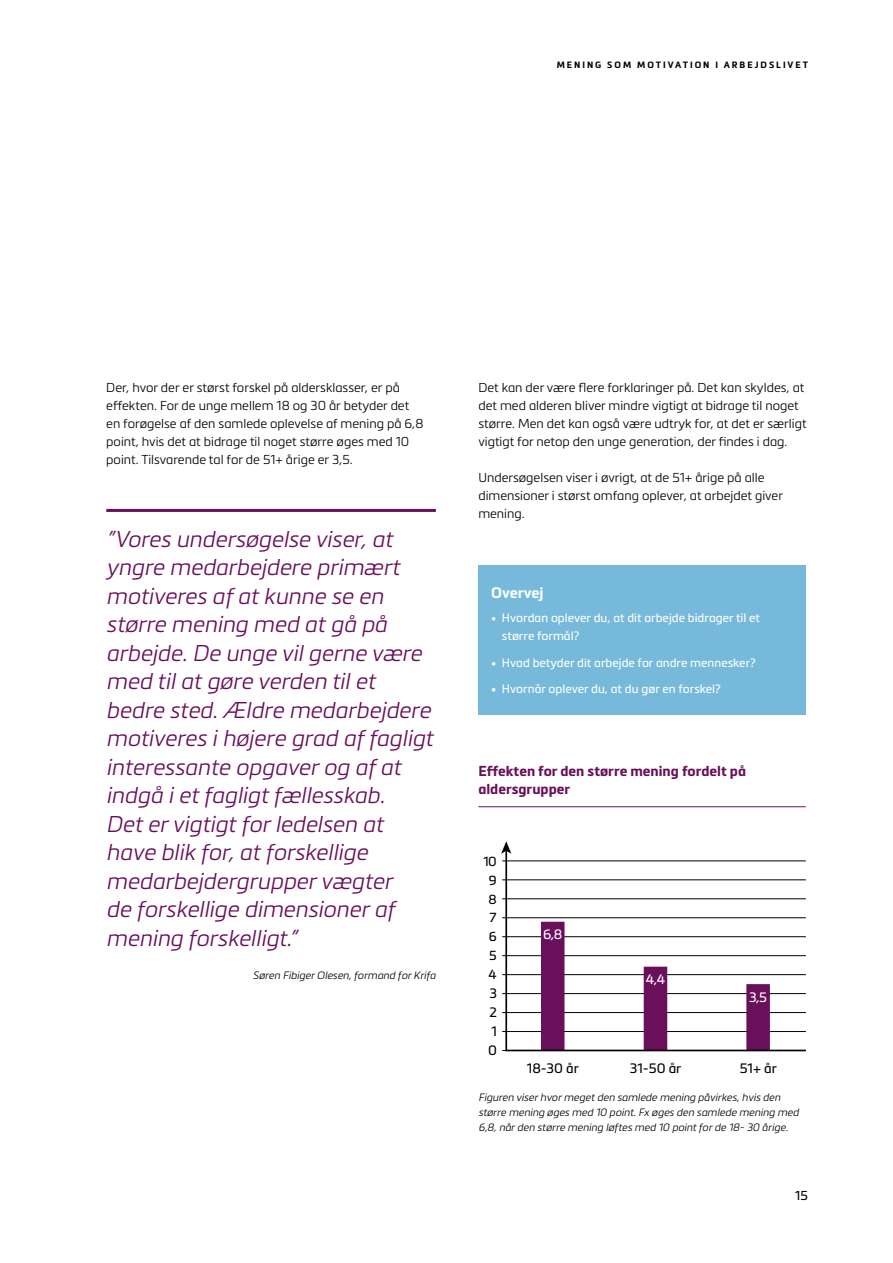
<style>
.page{position:relative;width:893px;height:1263px;background:#fff}
.page>*{position:absolute;margin:0;border:0;box-sizing:border-box;transform-origin:0 0}
.t1{font:italic 300 22.5px/28.5px "Metronic Pro";color:#6a0f5a}
.t2{font:700 15px "Metronic Pro";color:#fff}
.t3{font:700 14.25px/18px "Metronic Pro";color:#6a0f5a}
.t4{font:13.5px "Metronic Pro";color:#000}
.t5{font:13.5px "Metronic Pro";color:#fff}
.t6{font:12.9px "Metronic Pro";color:#000}
.t7{font:300 12.75px/18px "Metronic Pro";color:#000}
.t8{font:12.75px "Metronic Pro";color:#000}
.t9{font:12px/18px "Metronic Pro";color:#fff}
.t10{font:italic 300 10.5px/15px "Metronic Pro";color:#000}
.t11{font:700 9px "Metronic Pro";letter-spacing:.22em;color:#000}
</style>
<div class="page">
<hr style="left:106px;top:509px;width:330px;height:3px;background:#6a0f5a">
<hr style="left:502px;top:1031px;width:304px;height:1px;background:#000">
<hr style="left:502px;top:1012px;width:304px;height:1px;background:#000">
<hr style="left:502px;top:974px;width:304px;height:1px;background:#000">
<hr style="left:502px;top:993px;width:304px;height:1px;background:#000">
<hr style="left:502px;top:955px;width:304px;height:1px;background:#000">
<hr style="left:502px;top:917px;width:304px;height:1px;background:#000">
<hr style="left:502px;top:936px;width:304px;height:1px;background:#000">
<hr style="left:502px;top:898px;width:304px;height:1px;background:#000">
<hr style="left:502px;top:879px;width:304px;height:1px;background:#000">
<hr style="left:502px;top:861px;width:304px;height:1px;background:#000">
<svg style="left:505px;top:853px;width:301px;height:199px"></svg>
<svg style="left:501px;top:841px;width:10px;height:13px"></svg>
<hr style="left:478px;top:806px;width:328px;height:1px;background:#6a0f5a">
<div style="left:478px;top:565px;width:328px;height:149px;background:#76b9da"></div>
<p class="t11" style="left:557px;top:59px;width:253px">MENING SOM MOTIVATION I ARBEJDSLIVET</p>
<p class="t7" style="left:106px;top:378px;width:319px">Der, hvor der er størst forskel på aldersklasser, er på effekten. For de unge mellem 18 og 30 år betyder det en forøgelse af den samlede oplevelse af mening på 6,8 point, hvis det at bidrage til noget større øges med 10 point. Tilsvarende tal for de 51+ årige er 3,5.</p>
<p class="t1" style="left:106px;top:524px;width:328px">”Vores undersøgelse viser, at yngre medarbejdere primært motiveres af at kunne se en større mening med at gå på arbejde. De unge vil gerne være med til at gøre verden til et bedre sted. Ældre medarbejdere motiveres i højere grad af fagligt interessante opgaver og af at indgå i et fagligt fællesskab.<br>Det er vigtigt for ledelsen at have blik for, at forskellige medarbejdergrupper vægter<br>de forskellige dimensioner af mening forskelligt.”</p>
<p class="t10" style="left:253px;top:967px;width:184px">Søren Fibiger Olesen, formand for Krifa</p>
<p class="t7" style="left:478px;top:378px;width:330px">Det kan der være flere forklaringer på. Det kan skyldes, at det med alderen bliver mindre vigtigt at bidrage til noget større. Men det kan også være udtryk for, at det er særligt vigtigt for netop den unge generation, der findes i dag.</p>
<p class="t7" style="left:478px;top:468px;width:306px">Undersøgelsen viser i øvrigt, at de 51+ årige på alle dimensioner i størst omfang oplever, at arbejdet giver mening.</p>
<p class="t2" style="left:491px;top:583px;width:54px">Overvej</p>
<p class="t9" style="left:502px;top:608px;width:259px;text-indent:-11px">• Hvordan oplever du, at dit arbejde bidrager til et større formål?</p>
<p class="t9" style="left:491px;top:653px;width:266px">• Hvad betyder dit arbejde for andre mennesker?</p>
<p class="t9" style="left:491px;top:679px;width:231px">• Hvornår oplever du, at du gør en forskel?</p>
<p class="t3" style="left:478px;top:761px;width:269px">Effekten for den større mening fordelt på aldersgrupper</p>
<p class="t6" style="left:483px;top:852px;width:15px">10</p>
<p class="t6" style="left:489px;top:871px;width:9px">9</p>
<p class="t6" style="left:488px;top:890px;width:10px">8</p>
<p class="t6" style="left:490px;top:908px;width:9px">7</p>
<p class="t6" style="left:489px;top:927px;width:9px">6</p>
<p class="t6" style="left:489px;top:946px;width:9px">5</p>
<p class="t6" style="left:488px;top:965px;width:10px">4</p>
<p class="t4" style="left:489px;top:983px;width:9px">3</p>
<p class="t4" style="left:490px;top:1002px;width:9px">2</p>
<p class="t4" style="left:492px;top:1021px;width:7px">1</p>
<p class="t4" style="left:488px;top:1040px;width:10px">0</p>
<p class="t5" style="left:543px;top:924px;width:21px">6,8</p>
<p class="t5" style="left:646px;top:969px;width:21px">4,4</p>
<p class="t5" style="left:749px;top:987px;width:19px">3,5</p>
<p class="t4" style="left:527px;top:1059px;width:54px">18-30 år</p>
<p class="t4" style="left:630px;top:1059px;width:53px">31-50 år</p>
<p class="t4" style="left:740px;top:1059px;width:39px">51+ år</p>
<p class="t10" style="left:478px;top:1089px;width:322px">Figuren viser hvor meget den samlede mening påvirkes, hvis den større mening øges med 10 point. Fx øges den samlede mening med<br>6,8, når den større mening løftes med 10 point for de 18- 30 årige.</p>
<p class="t8" style="left:795px;top:1186px;width:14px">15</p>
</div>
